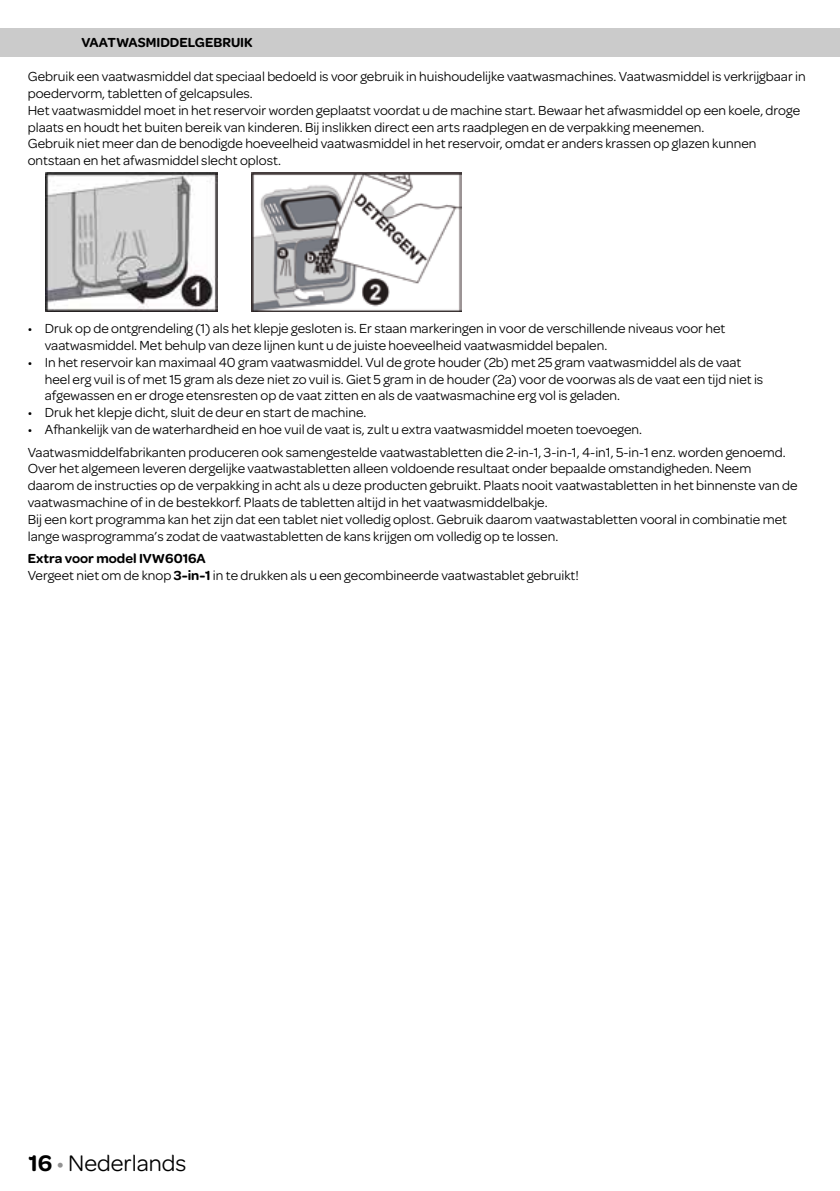
<style>
.page{position:relative;width:840px;height:1191px;background:#fff}
.page>*{position:absolute;margin:0;border:0;box-sizing:border-box;transform-origin:0 0}
.t1{font:24px "Omnes";color:#000}
.t2{font:14px/16.8px "Omnes";color:#000}
.t3{font:600 14px "Omnes";color:#000}
.s1{font-weight:600}
.s2{color:#929292}
</style>
<div class="page">
<div style="left:0;top:28px;width:839px;height:29px;background:#cbcbcb"></div>
<img style="left:45px;top:173px;width:172px;height:138px">
<img style="left:251px;top:173px;width:210px;height:138px">
<p class="t3" style="left:81px;top:32px;width:173px">VAATWASMIDDELGEBRUIK</p>
<p class="t2" style="left:28px;top:67px;width:779px">Gebruik een vaatwasmiddel dat speciaal bedoeld is voor gebruik in huishoudelijke vaatwasmachines. Vaatwasmiddel is verkrijgbaar in poedervorm, tabletten of gelcapsules.<br>Het vaatwasmiddel moet in het reservoir worden geplaatst voordat u de machine start. Bewaar het afwasmiddel op een koele, droge plaats en houdt het buiten bereik van kinderen. Bij inslikken direct een arts raadplegen en de verpakking meenemen.<br>Gebruik niet meer dan de benodigde hoeveelheid vaatwasmiddel in het reservoir, omdat er anders krassen op glazen kunnen ontstaan en het afwasmiddel slecht oplost.</p>
<p class="t2" style="left:45px;top:319px;width:681px;text-indent:-17px">• Druk op de ontgrendeling (1) als het klepje gesloten is. Er staan markeringen in voor de verschillende niveaus voor het vaatwasmiddel. Met behulp van deze lijnen kunt u de juiste hoeveelheid vaatwasmiddel bepalen.</p>
<p class="t2" style="left:45px;top:353px;width:719px;text-indent:-17px">• In het reservoir kan maximaal 40 gram vaatwasmiddel. Vul de grote houder (2b) met 25 gram vaatwasmiddel als de vaat heel erg vuil is of met 15 gram als deze niet zo vuil is. Giet 5 gram in de houder (2a) voor de voorwas als de vaat een tijd niet is afgewassen en er droge etensresten op de vaat zitten en als de vaatwasmachine erg vol is geladen.</p>
<p class="t2" style="left:28px;top:403px;width:340px">• Druk het klepje dicht, sluit de deur en start de machine.</p>
<p class="t2" style="left:28px;top:417px;width:758px;line-height:22.4px">• Afhankelijk van de waterhardheid en hoe vuil de vaat is, zult u extra vaatwasmiddel moeten toevoegen.<br>Vaatwasmiddelfabrikanten produceren ook samengestelde vaatwastabletten die 2-in-1, 3-in-1, 4-in1, 5-in-1 enz. worden genoemd.</p>
<p class="t2" style="left:28px;top:459px;width:770px">Over het algemeen leveren dergelijke vaatwastabletten alleen voldoende resultaat onder bepaalde omstandigheden. Neem daarom de instructies op de verpakking in acht als u deze producten gebruikt. Plaats nooit vaatwastabletten in het binnenste van de vaatwasmachine of in de bestekkorf. Plaats de tabletten altijd in het vaatwasmiddelbakje.<br>Bij een kort programma kan het zijn dat een tablet niet volledig oplost. Gebruik daarom vaatwastabletten vooral in combinatie met lange wasprogramma’s zodat de vaatwastabletten de kans krijgen om volledig op te lossen.</p>
<p class="t2" style="left:28px;top:549px;width:552px"><span class="s1">Extra voor model IVW6016A<br></span>Vergeet niet om de knop <span class="s1">3-in-1</span> in te drukken als u een gecombineerde vaatwastablet gebruikt!</p>
<h1 class="t1" style="left:28px;top:1146px;width:160px"><span class="s1">16</span> <span class="s2">•</span> Nederlands</h1>
</div>
